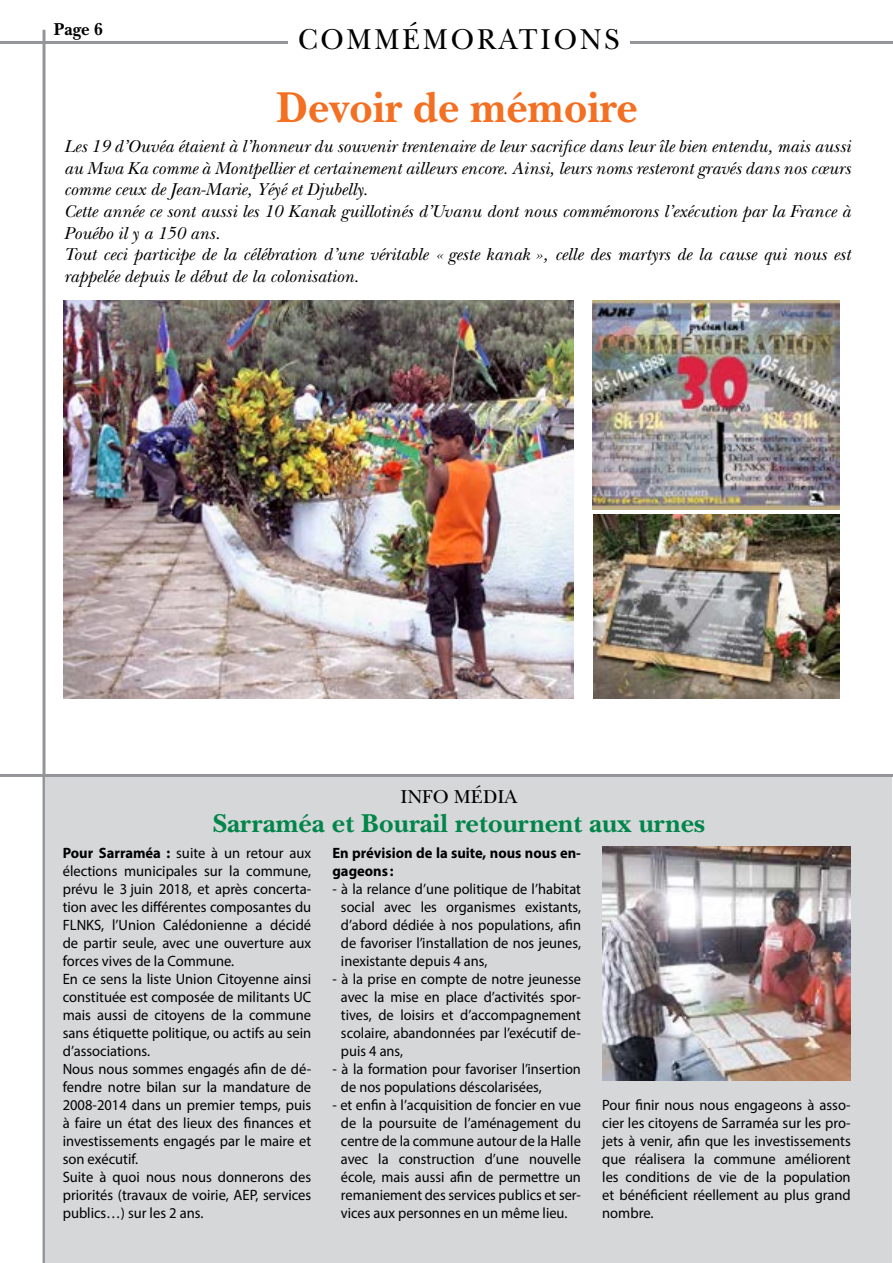
<style>
.page{position:relative;width:893px;height:1263px;background:#fff}
.page>*{position:absolute;margin:0;border:0;box-sizing:border-box;transform-origin:0 0}
.t1{font:700 45px "New Baskerville";color:#f36f21;scale:.95 1}
.t2{font:30px "New Baskerville";letter-spacing:.1em;color:#000;scale:.95 1}
.t3{font:700 27px "New Baskerville";color:#00854a}
.t4{font:19.5px "New Baskerville";color:#000}
.t5{font:italic 18px/21.6px "New Baskerville";color:#000}
.t6{font:700 18px "New Baskerville";color:#000;scale:.95 1}
.t7{font:15px/18px "Myriad Pro";color:#000}
.t8{font:15px/18px "Myriad Pro";color:#000;text-align:justify;scale:.96 1}
.t9{font:700 15px/18px "Myriad Pro";color:#000}
.s1{font-weight:700}
</style>
<div class="page">
<hr style="left:0;top:41px;width:893px;height:3px;background:#939598">
<hr style="left:43px;top:30px;width:3px;height:1233px;background:#939598">
<div style="left:288px;top:21px;width:341px;height:33px;background:#fff"></div>
<img style="left:64px;top:301px;width:510px;height:397px">
<img style="left:592px;top:301px;width:247px;height:208px">
<img style="left:593px;top:515px;width:246px;height:183px">
<div style="left:46px;top:775px;width:846px;height:488px;background:#d5d7d8"></div>
<hr style="left:0;top:774px;width:893px;height:3px;background:#939598">
<img style="left:602px;top:846px;width:248px;height:234px">
<p class="t6" style="left:54px;top:19px;width:53px">Page 6</p>
<h2 class="t2" style="left:298px;top:21px;width:340px">COMMÉMORATIONS</h2>
<h1 class="t1" style="left:276px;top:81px;width:382px">Devoir de mémoire</h1>
<p class="t5" style="left:64px;top:136px;width:788px">Les 19 d’Ouvéa étaient à l’honneur du souvenir trentenaire de leur sacrifice dans leur île bien entendu, mais aussi au Mwa Ka comme à Montpellier et certainement ailleurs encore. Ainsi, leurs noms resteront gravés dans nos cœurs comme ceux de Jean-Marie, Yéyé et Djubelly.<br>Cette année ce sont aussi les 10 Kanak guillotinés d’Uvanu dont nous commémorons l’exécution par la France à Pouébo il y a 150 ans.<br>Tout ceci participe de la célébration d’une véritable « geste kanak », celle des martyrs de la cause qui nous est rappelée depuis le début de la colonisation.</p>
<h3 class="t4" style="left:400px;top:785px;width:118px">INFO MÉDIA</h3>
<h3 class="t3" style="left:213px;top:807px;width:494px">Sarraméa et Bourail retournent aux urnes</h3>
<p class="t7" style="left:63px;top:843px;width:250px"><span class="s1">Pour Sarraméa :</span> suite à un retour aux élections municipales sur la commune, prévu le 3 juin 2018, et après concerta&shy;tion avec les différentes composantes du FLNKS, l’Union Calédonienne a décidé de partir seule, avec une ouverture aux forces vives de la Commune.<br>En ce sens la liste Union Citoyenne ainsi constituée est composée de militants UC mais aussi de citoyens de la commune sans étiquette politique, ou actifs au sein d’associations.<br>Nous nous sommes engagés afin de dé&shy;fendre notre bilan sur la mandature de 2008-2014 dans un premier temps, puis à faire un état des lieux des finances et investissements engagés par le maire et son exécutif.<br>Suite à quoi nous nous donnerons des priorités (travaux de voirie, AEP, services publics…) sur les 2 ans.</p>
<p class="t9" style="left:332px;top:843px;width:250px">En prévision de la suite, nous nous en&shy;gageons :</p>
<p class="t8" style="left:341px;top:879px;width:251px;text-indent:-9px">- à la relance d’une politique de l’habitat social avec les organismes existants, d’abord dédiée à nos populations, afin de favoriser l’installation de nos jeunes, inexistante depuis 4 ans,</p>
<p class="t8" style="left:341px;top:969px;width:251px;text-indent:-9px">- à la prise en compte de notre jeunesse avec la mise en place d’activités spor&shy;tives, de loisirs et d’accompagnement scolaire, abandonnées par l’exécutif de&shy;puis 4 ans,</p>
<p class="t8" style="left:341px;top:1059px;width:251px;text-indent:-9px">- à la formation pour favoriser l’insertion de nos populations déscolarisées,</p>
<p class="t8" style="left:332px;top:1095px;width:260px;text-align:center">- et enfin à l’acquisition de foncier en vue de la poursuite de l’aménagement du centre de la commune autour de la Halle avec la construction d’une nouvelle école, mais aussi afin de permettre un remaniement des services publics et ser&shy;vices aux personnes en un même lieu.</p>
<p class="t7" style="left:602px;top:1095px;width:250px;text-align:justify">Pour finir nous nous engageons à asso&shy;cier les citoyens de Sarraméa sur les pro&shy;jets à venir, afin que les investissements que réalisera la commune améliorent les conditions de vie de la population et bénéficient réellement au plus grand nombre.</p>
</div>
